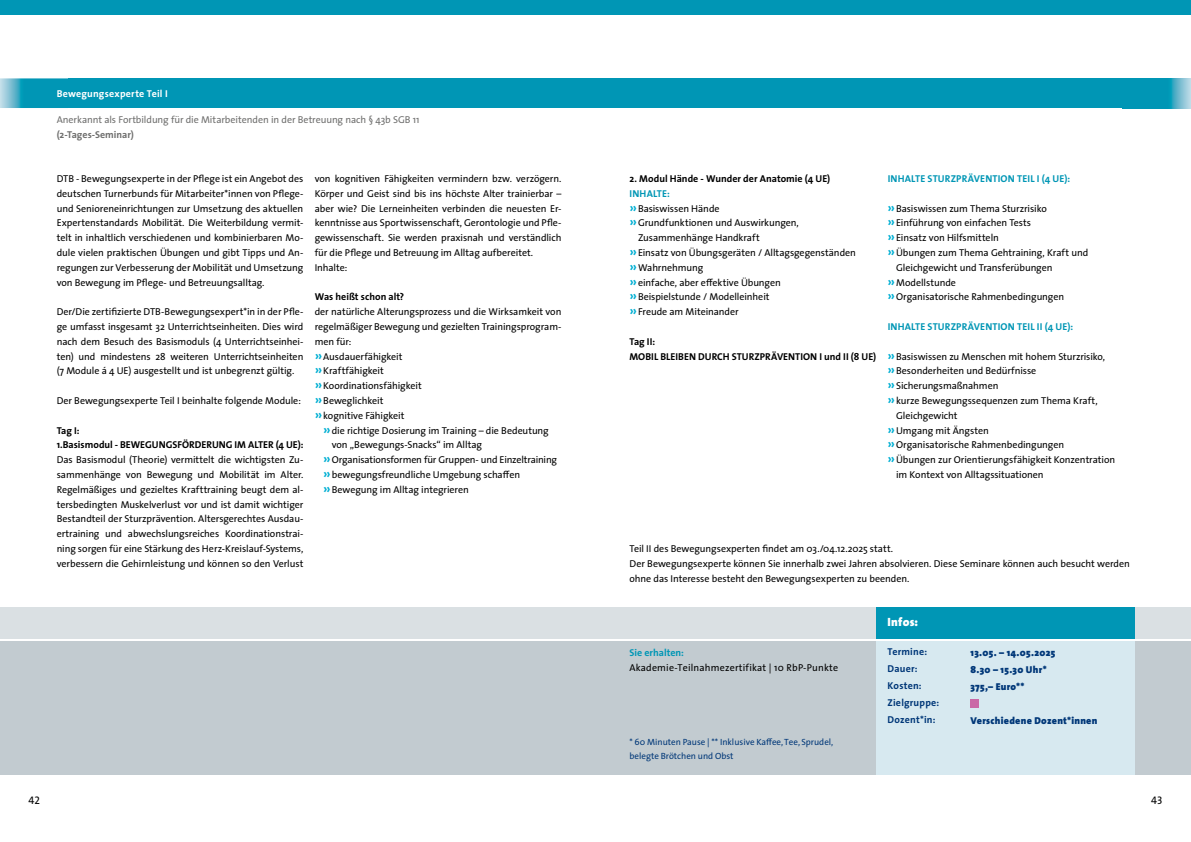
<style>
.page{position:relative;width:1191px;height:842px;background:#fff}
.page>*{position:absolute;margin:0;border:0;box-sizing:border-box;transform-origin:0 0}
.t1{font:900 12px "The Sans";letter-spacing:.02em;color:#fff}
.t2{font:11px "The Sans Regular Caps";color:#000}
.t3{font:10px/14.8px "The Sans";letter-spacing:-.005em;color:#000;text-align:justify}
.t4{font:700 10px/14.8px "The Sans";color:#000}
.t5{font:700 10px "The Sans";letter-spacing:.015em;color:#0096b5}
.t6{font:10px "The Sans";letter-spacing:-.005em;color:#6f6f6e}
.t7{font:900 10px "The Sans";letter-spacing:.025em;color:#003778}
.t8{font:700 10px/17px "The Sans";letter-spacing:.02em;color:#003778}
.t9{font:10px "The Sans";letter-spacing:.02em;color:#000}
.t10{font:700 10px "The Sans";letter-spacing:.02em;color:#fff}
.t11{font:700 10px "The Sans";letter-spacing:-.005em;color:#6f6f6e}
.t12{font:9px/14.8px "The Sans";color:#003778}
.s1{font-weight:700;font-size:14px;color:#00afd3}
</style>
<div class="page">
<div style="left:595px;top:641px;width:596px;height:133px;background:#c2cbd0"></div>
<div style="left:595px;top:607px;width:596px;height:31px;background:#dae0e3"></div>
<div style="left:595px;top:78px;width:528px;height:30px;background:#0096b5"></div>
<svg style="left:1123px;top:78px;width:68px;height:30px;background:#23a2bd"></svg>
<div style="left:0;top:0;width:595px;height:15px;background:#0096b5"></div>
<div style="left:595px;top:0;width:596px;height:15px;background:#0096b5"></div>
<div style="left:876px;top:641px;width:258px;height:133px;background:#d7e9f0"></div>
<div style="left:876px;top:607px;width:258px;height:31px;background:#0096b5"></div>
<div style="left:68px;top:78px;width:527px;height:30px;background:#0096b5"></div>
<div style="left:0;top:641px;width:595px;height:133px;background:#c2cbd0"></div>
<div style="left:0;top:607px;width:595px;height:31px;background:#dae0e3"></div>
<svg style="left:0;top:78px;width:68px;height:30px;background:#29a4bf"></svg>
<div style="left:970px;top:699px;width:9px;height:9px;background:#ca68a6"></div>
<p class="t10" style="left:57px;top:85px;width:113px">Bewegungsexperte Teil I</p>
<p class="t6" style="left:57px;top:111px;width:364px">Anerkannt als Fortbildung für die Mitarbeitenden in der Betreuung nach § 43b SGB 11</p>
<p class="t11" style="left:57px;top:126px;width:79px">(2-Tages-Seminar)</p>
<p class="t3" style="left:57px;top:171px;width:248px">DTB - Bewegungsexperte in der Pflege ist ein Angebot des deutschen Turnerbunds für Mitarbeiter*innen von Pflege&shy;und Senioreneinrichtungen zur Umsetzung des aktuellen Expertenstandards Mobilität. Die Weiterbildung vermit&shy;telt in inhaltlich verschiedenen und kombinierbaren Mo&shy;dule vielen praktischen Übungen und gibt Tipps und An&shy;regungen zur Verbesserung der Mobilität und Umsetzung von Bewegung im Pflege- und Betreuungsalltag.</p>
<p class="t3" style="left:57px;top:304px;width:248px">Der/Die zertifizierte DTB-Bewegungsexpert*in in der Pfle&shy;ge umfasst insgesamt 32 Unterrichtseinheiten. Dies wird nach dem Besuch des Basismoduls (4 Unterrichtseinhei&shy;ten) und mindestens 28 weiteren Unterrichtseinheiten (7 Module á 4 UE) ausgestellt und ist unbegrenzt gültig.</p>
<p class="t3" style="left:57px;top:393px;width:246px">Der Bewegungsexperte Teil I beinhalte folgende Module:</p>
<p class="t4" style="left:57px;top:423px;width:248px">Tag I:<br>1.Basismodul - BEWEGUNGSFÖRDERUNG IM ALTER (4 UE):</p>
<p class="t3" style="left:57px;top:452px;width:248px">Das Basismodul (Theorie) vermittelt die wichtigsten Zu&shy;sammenhänge von Bewegung und Mobilität im Alter.<br>Regelmäßiges und gezieltes Krafttraining beugt dem al&shy;tersbedingten Muskelverlust vor und ist damit wichtiger Bestandteil der Sturzprävention. Altersgerechtes Ausdau&shy;ertraining und abwechslungsreiches Koordinationstrai&shy;ning sorgen für eine Stärkung des Herz-Kreislauf-Systems, verbessern die Gehirnleistung und können so den Verlust</p>
<p class="t3" style="left:315px;top:171px;width:248px;text-align:left">von kognitiven Fähigkeiten vermindern bzw. verzögern.<br>Körper und Geist sind bis ins höchste Alter trainierbar – aber wie? Die Lerneinheiten verbinden die neuesten Er&shy;kenntnisse aus Sportwissenschaft, Gerontologie und Pfle&shy;gewissenschaft. Sie werden praxisnah und verständlich für die Pflege und Betreuung im Alltag aufbereitet.<br>Inhalte:</p>
<p class="t4" style="left:315px;top:289px;width:91px">Was heißt schon alt?</p>
<p class="t3" style="left:315px;top:304px;width:248px;text-align:left">der natürliche Alterungsprozess und die Wirksamkeit von regelmäßiger Bewegung und gezielten Trainingsprogram&shy;men für:<br><span class="s1">»</span>Ausdauerfähigkeit<br><span class="s1">»</span>Kraftfähigkeit<br><span class="s1">»</span>Koordinationsfähigkeit<br><span class="s1">»</span>Beweglichkeit<br><span class="s1">»</span>kognitive Fähigkeit</p>
<p class="t3" style="left:323px;top:423px;width:227px"><span class="s1">»</span>die richtige Dosierung im Training – die Bedeutung</p>
<p class="t3" style="left:332px;top:437px;width:152px">von „Bewegungs-Snacks“ im Alltag</p>
<p class="t3" style="left:323px;top:452px;width:235px"><span class="s1">»</span>Organisationsformen für Gruppen- und Einzeltraining</p>
<p class="t3" style="left:323px;top:467px;width:198px"><span class="s1">»</span>bewegungsfreundliche Umgebung schaffen</p>
<p class="t3" style="left:323px;top:482px;width:147px"><span class="s1">»</span>Bewegung im Alltag integrieren</p>
<p class="t4" style="left:629px;top:171px;width:202px">2. Modul Hände - Wunder der Anatomie (4 UE)</p>
<p class="t5" style="left:629px;top:185px;width:42px">INHALTE:</p>
<p class="t3" style="left:629px;top:201px;width:92px"><span class="s1">»</span>Basiswissen Hände</p>
<p class="t3" style="left:629px;top:215px;width:171px"><span class="s1">»</span>Grundfunktionen und Auswirkungen,</p>
<p class="t3" style="left:638px;top:230px;width:123px">Zusammenhänge Handkraft</p>
<p class="t3" style="left:629px;top:245px;width:228px"><span class="s1">»</span>Einsatz von Übungsgeräten / Alltagsgegenständen</p>
<p class="t3" style="left:629px;top:260px;width:75px"><span class="s1">»</span>Wahrnehmung</p>
<p class="t3" style="left:629px;top:275px;width:153px"><span class="s1">»</span>einfache, aber effektive Übungen</p>
<p class="t3" style="left:629px;top:289px;width:142px"><span class="s1">»</span>Beispielstunde / Modelleinheit</p>
<p class="t3" style="left:629px;top:304px;width:111px"><span class="s1">»</span>Freude am Miteinander</p>
<p class="t4" style="left:629px;top:334px;width:248px">Tag II:<br>MOBIL BLEIBEN DURCH STURZPRÄVENTION I und II (8 UE)</p>
<p class="t5" style="left:887px;top:170px;width:184px">INHALTE STURZPRÄVENTION TEIL I (4 UE):</p>
<p class="t3" style="left:887px;top:201px;width:161px"><span class="s1">»</span>Basiswissen zum Thema Sturzrisiko</p>
<p class="t3" style="left:887px;top:215px;width:145px"><span class="s1">»</span>Einführung von einfachen Tests</p>
<p class="t3" style="left:887px;top:230px;width:113px"><span class="s1">»</span>Einsatz von Hilfsmitteln</p>
<p class="t3" style="left:887px;top:245px;width:202px"><span class="s1">»</span>Übungen zum Thema Gehtraining, Kraft und</p>
<p class="t3" style="left:896px;top:260px;width:158px">Gleichgewicht und Transferübungen</p>
<p class="t3" style="left:887px;top:275px;width:70px"><span class="s1">»</span>Modellstunde</p>
<p class="t3" style="left:887px;top:289px;width:178px"><span class="s1">»</span>Organisatorische Rahmenbedingungen</p>
<p class="t5" style="left:887px;top:318px;width:187px">INHALTE STURZPRÄVENTION TEIL II (4 UE):</p>
<p class="t3" style="left:887px;top:349px;width:219px"><span class="s1">»</span>Basiswissen zu Menschen mit hohem Sturzrisiko,</p>
<p class="t3" style="left:887px;top:363px;width:150px"><span class="s1">»</span>Besonderheiten und Bedürfnisse</p>
<p class="t3" style="left:887px;top:378px;width:112px"><span class="s1">»</span>Sicherungsmaßnahmen</p>
<p class="t3" style="left:887px;top:393px;width:211px"><span class="s1">»</span>kurze Bewegungssequenzen zum Thema Kraft,</p>
<p class="t3" style="left:896px;top:408px;width:63px">Gleichgewicht</p>
<p class="t3" style="left:887px;top:423px;width:103px"><span class="s1">»</span>Umgang mit Ängsten</p>
<p class="t3" style="left:887px;top:437px;width:178px"><span class="s1">»</span>Organisatorische Rahmenbedingungen</p>
<p class="t3" style="left:887px;top:452px;width:229px"><span class="s1">»</span>Übungen zur Orientierungsfähigkeit Konzentration</p>
<p class="t3" style="left:896px;top:467px;width:149px">im Kontext von Alltagssituationen</p>
<p class="t3" style="left:629px;top:541px;width:502px;text-align:left">Teil II des Bewegungsexperten findet am 03./04.12.2025 statt.<br>Der Bewegungsexperte können Sie innerhalb zwei Jahren absolvieren. Diese Seminare können auch besucht werden ohne das Interesse besteht den Bewegungsexperten zu beenden.</p>
<p class="t5" style="left:629px;top:644px;width:56px">Sie erhalten:</p>
<p class="t9" style="left:629px;top:659px;width:210px">Akademie-Teilnahmezertifikat | 10 RbP-Punkte</p>
<p class="t12" style="left:629px;top:734px;width:205px">* 60 Minuten Pause | ** Inklusive Kaffee, Tee, Sprudel, belegte Brötchen und Obst</p>
<p class="t1" style="left:887px;top:612px;width:32px">Infos:</p>
<p class="t8" style="left:887px;top:642px;width:41px">Termine:</p>
<p class="t7" style="left:970px;top:644px;width:86px">13.05. – 14.05.2025</p>
<p class="t8" style="left:887px;top:659px;width:32px">Dauer:</p>
<p class="t7" style="left:970px;top:661px;width:78px">8.30 – 15.30 Uhr*</p>
<p class="t8" style="left:887px;top:676px;width:35px">Kosten:</p>
<p class="t7" style="left:970px;top:678px;width:55px">375,– Euro**</p>
<p class="t8" style="left:887px;top:693px;width:53px">Zielgruppe:<br>Dozent*in:</p>
<p class="t7" style="left:970px;top:712px;width:128px">Verschiedene Dozent*innen</p>
<p class="t2" style="left:28px;top:794px;width:13px">42</p>
<p class="t2" style="left:1151px;top:794px;width:13px">43</p>
</div>
